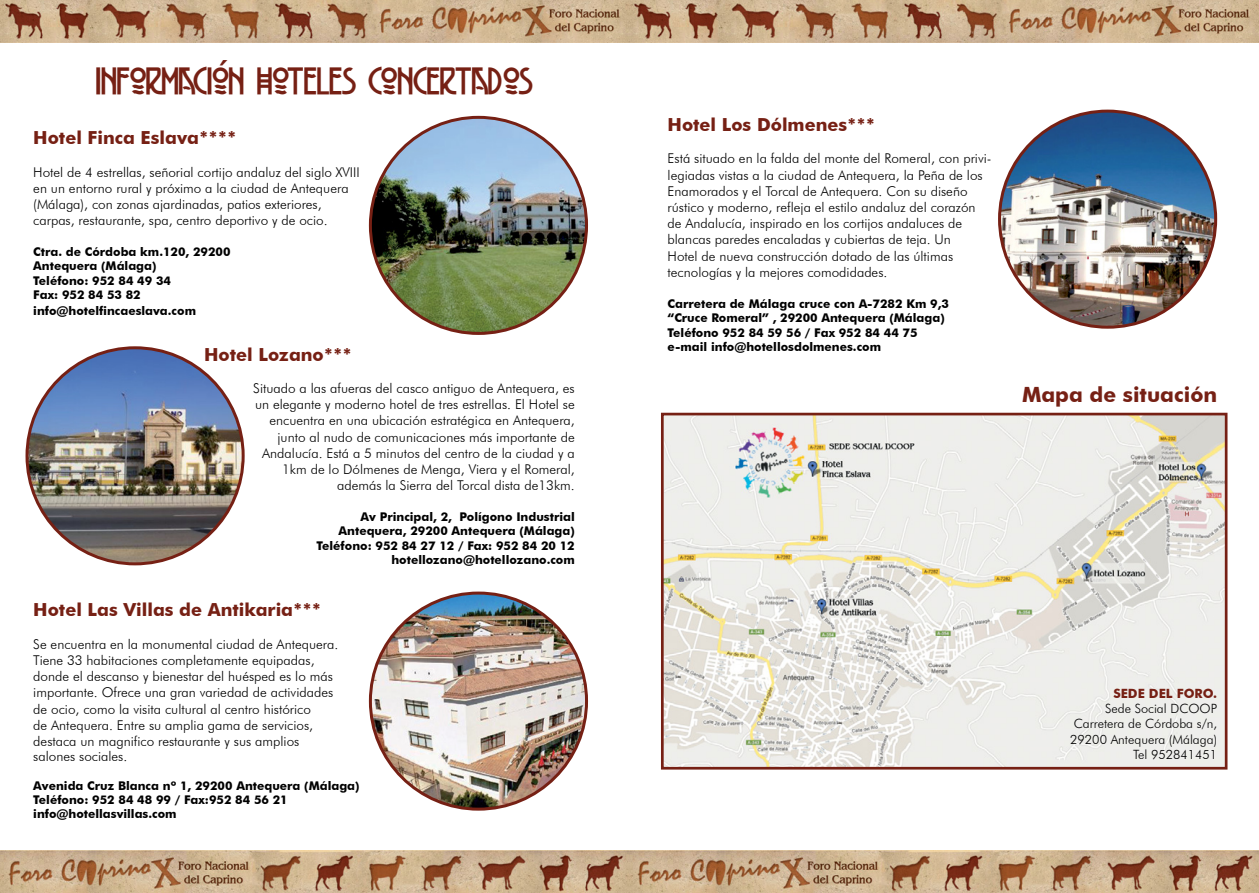
<style>
.page{position:relative;width:1259px;height:893px;background:#fff}
.page>*{position:absolute;margin:0;border:0;box-sizing:border-box;transform-origin:0 0}
.t1{font:27px "Belladona";color:#762014}
.t2{font:700 21px "Futura BT";color:#762014}
.t3{font:700 18px "Futura BT";color:#762014}
.t4{font:300 13.5px/16.2px "Futura BT";color:#000}
.t5{font:300 12.75px/15.3px "Futura BT";color:#000;text-align:right}
.t6{font:700 12.75px "Futura BT";color:#762014}
.t7{font:700 12px/14.4px "Futura BT";color:#000}
</style>
<div class="page">
<img style="left:370px;top:117px;width:216px;height:216px;border-radius:108px">
<img style="left:27px;top:348px;width:216px;height:216px;border-radius:108px">
<img style="left:665px;top:417px;width:558px;height:349px">
<div style="left:661px;top:413px;width:566px;height:357px;border:3px solid #762014"></div>
<img style="left:370px;top:593px;width:216px;height:216px;border-radius:108px">
<img style="left:999px;top:111px;width:216px;height:216px;border-radius:108px">
<img style="left:0;top:0;width:629px;height:43px">
<img style="left:629px;top:0;width:630px;height:43px">
<img style="left:0;top:850px;width:629px;height:43px">
<img style="left:629px;top:850px;width:630px;height:43px">
<h1 class="t1" style="left:97px;top:64px;width:438px">INFORMACIÓN HOTELES CONCERTADOS</h1>
<h3 class="t3" style="left:33px;top:127px;width:205px">Hotel Finca Eslava****</h3>
<p class="t4" style="left:33px;top:164px;width:328px">Hotel de 4 estrellas, señorial cortijo andaluz del siglo XVIII en un entorno rural y próximo a la ciudad de Antequera (Málaga), con zonas ajardinadas, patios exteriores, carpas, restaurante, spa, centro deportivo y de ocio.</p>
<p class="t7" style="left:33px;top:244px;width:199px">Ctra. de Córdoba km.120, 29200<br>Antequera (Málaga)<br>Teléfono: 952 84 49 34<br>Fax: 952 84 53 82</p>
<p class="t7" style="left:33px;top:304px;width:164px">info@hotelfincaeslava.com</p>
<h3 class="t3" style="left:204px;top:343px;width:149px">Hotel Lozano***</h3>
<p class="t4" style="left:253px;top:380px;width:323px;text-align:right">Situado a las afueras del casco antiguo de Antequera, es un elegante y moderno hotel de tres estrellas. El Hotel se encuentra en una ubicación estratégica en Antequera, junto al nudo de comunicaciones más importante de Andalucía. Está a 5 minutos del centro de la ciudad y a 1km de lo Dólmenes de Menga, Viera y el Romeral, además la Sierra del Torcal dista de13km.</p>
<p class="t7" style="left:316px;top:509px;width:260px;text-align:right">Av Principal, 2, Polígono Industrial Antequera, 29200 Antequera (Málaga)<br>Teléfono: 952 84 27 12 / Fax: 952 84 20 12 hotellozano@hotellozano.com</p>
<h3 class="t3" style="left:33px;top:599px;width:289px">Hotel Las Villas de Antikaria***</h3>
<p class="t4" style="left:33px;top:636px;width:306px">Se encuentra en la monumental ciudad de Antequera.<br>Tiene 33 habitaciones completamente equipadas, donde el descanso y bienestar del huésped es lo más importante. Ofrece una gran variedad de actividades de ocio, como la visita cultural al centro histórico<br>de Antequera. Entre su amplia gama de servicios, destaca un magnifico restaurante y sus amplios</p>
<p class="t4" style="left:33px;top:748px;width:96px">salones sociales.</p>
<p class="t7" style="left:33px;top:778px;width:328px">Avenida Cruz Blanca nº 1, 29200 Antequera (Málaga)<br>Teléfono: 952 84 48 99 / Fax:952 84 56 21 info@hotellasvillas.com</p>
<h3 class="t3" style="left:667px;top:114px;width:209px">Hotel Los Dólmenes***</h3>
<p class="t4" style="left:667px;top:150px;width:325px">Está situado en la falda del monte del Romeral, con privi&shy;legiadas vistas a la ciudad de Antequera, la Peña de los Enamorados y el Torcal de Antequera. Con su diseño rústico y moderno, refleja el estilo andaluz del corazón de Andalucía, inspirado en los cortijos andaluces de blancas paredes encaladas y cubiertas de teja. Un<br>Hotel de nueva construcción dotado de las últimas tecnologías y la mejores comodidades.</p>
<p class="t7" style="left:667px;top:296px;width:283px">Carretera de Málaga cruce con A-7282 Km 9,3 “Cruce Romeral” , 29200 Antequera (Málaga)<br>Teléfono 952 84 59 56 / Fax 952 84 44 75 e-mail info@hotellosdolmenes.com</p>
<h2 class="t2" style="left:1022px;top:382px;width:197px">Mapa de situación</h2>
<p class="t6" style="left:1113px;top:685px;width:105px">SEDE DEL FORO.</p>
<p class="t5" style="left:1070px;top:701px;width:148px">Sede Social DCOOP<br>Carretera de Córdoba s/n,<br>29200 Antequera (Málaga)<br>Tel 952841451</p>
</div>
